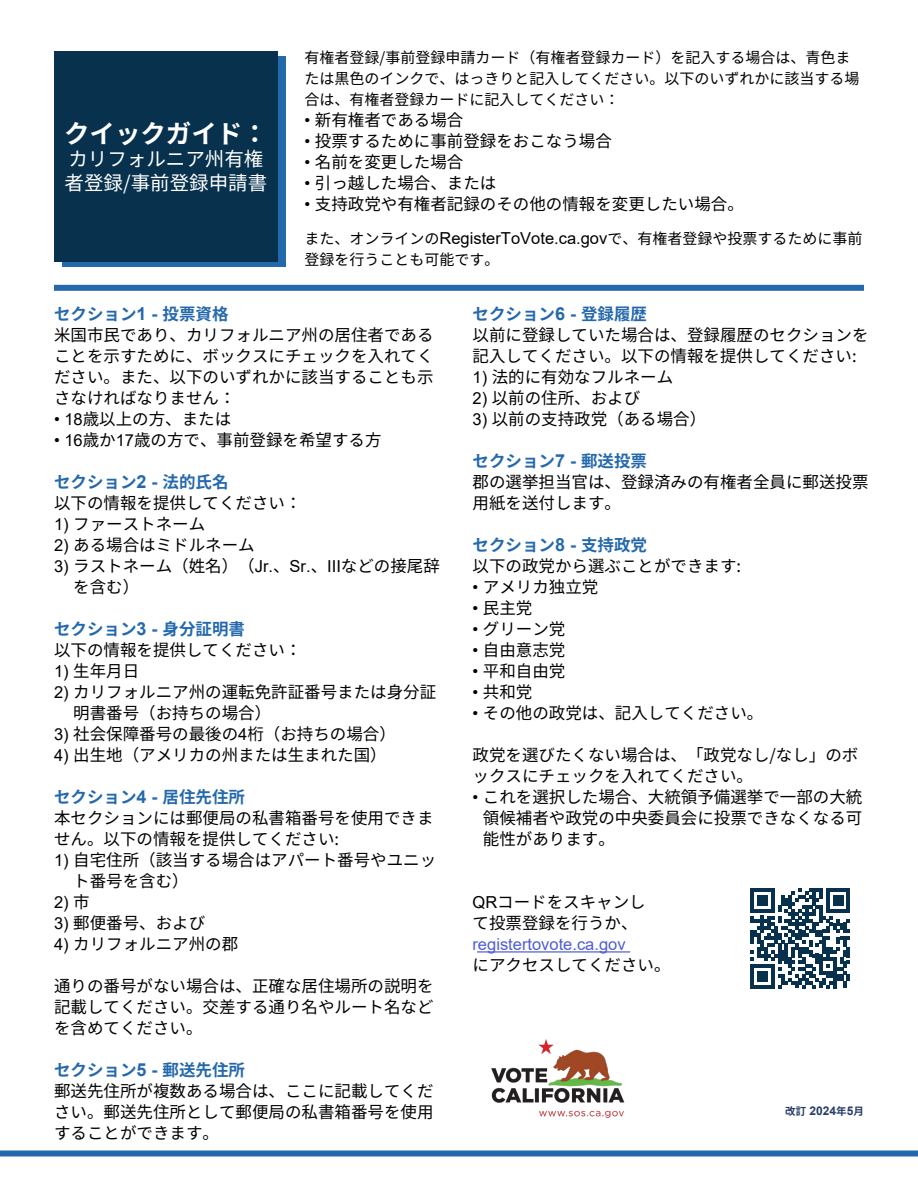
<style>
.page{position:relative;width:918px;height:1188px;background:#fff}
.page>*{position:absolute;margin:0;border:0;box-sizing:border-box;transform-origin:0 0}
.t1{font:700 25.5px "Noto Sans CJ Kjp";color:#fff}
.t2{font:19.5px/23.4px "Noto Sans CJ Kjp";color:#fff}
.v{font:16.5px/21px "Noto Sans CJ Kjp";color:#000}
.bold{font:700 16.5px "Noto Sans CJ Kjp";color:#2569ad}
.t3{font:16.5px "Arial";color:#000}
.v-2{font:15px/21px "Noto Sans CJ Kjp";color:#000}
.bold-2{font:700 12px "Arial";color:#253d68}
.s1{font-family:"Arial"}
.s2{font-family:"Arial";font-size:16.5px}
.s3{font-family:"Arial";font-size:18px}
.s4{font-family:"Noto Sans CJ Kjp"}
.s5{font-family:"Arial";color:#4f5cd6}
.s6{font-family:"Noto Sans CJ Kjp";font-size:10.5px}
</style>
<div class="page">
<div style="left:62px;top:56px;width:223px;height:211px;background:#2569ad"></div>
<div style="left:54px;top:51px;width:224px;height:211px;background:#07314d"></div>
<div style="left:54px;top:285px;width:810px;height:6px;background:#2569ad"></div>
<hr style="left:477px;top:951px;width:153px;height:2px;background:#4f5cd6">
<svg style="left:750px;top:888px;width:100px;height:100px"></svg>
<img style="left:491px;top:1039px;width:134px;height:79px">
<div style="left:0;top:1150px;width:918px;height:6px;background:#2569ad"></div>
<p class="t1" style="left:64px;top:119px;width:205px">クイックガイド：</p>
<p class="t2" style="left:65px;top:148px;width:204px">カリフォルニア州有権者登録/事前登録申請書</p>
<p class="v-2" style="left:305px;top:47px;width:556px">有権者登録/事前登録申請カード（有権者登録カード）を記入する場合は、青色または黒色のインクで、はっきりと記入してください。以下のいずれかに該当する場合は、有権者登録カードに記入してください：</p>
<p class="v" style="left:305px;top:109px;width:160px"><span class="s1">•</span> 新有権者である場合</p>
<p class="v" style="left:305px;top:130px;width:309px"><span class="s1">•</span> 投票するために事前登録をおこなう場合</p>
<p class="v" style="left:305px;top:151px;width:160px"><span class="s1">•</span> 名前を変更した場合</p>
<p class="v" style="left:305px;top:172px;width:193px"><span class="s1">•</span> 引っ越した場合、または</p>
<p class="v" style="left:305px;top:193px;width:441px"><span class="s1">•</span> 支持政党や有権者記録のその他の情報を変更したい場合。</p>
<p class="v-2" style="left:305px;top:228px;width:559px">また、オンラインの<span class="s2">RegisterToVote.ca.gov</span>で、有権者登録や投票するために事前登録を行うことも可能です。</p>
<p class="bold" style="left:54px;top:305px;width:176px">セクション<span class="s3">1 -</span> 投票資格</p>
<p class="v" style="left:54px;top:325px;width:381px;text-align:justify">米国市民であり、カリフォルニア州の居住者であることを示すために、ボックスにチェックを入れてください。また、以下のいずれかに該当することも示さなければなりません：</p>
<p class="v" style="left:54px;top:409px;width:179px"><span class="s1">• 18</span>歳以上の方、または</p>
<p class="v" style="left:54px;top:430px;width:329px"><span class="s1">• 16</span>歳か<span class="s1">17</span>歳の方で、事前登録を希望する方</p>
<p class="bold" style="left:54px;top:473px;width:176px">セクション<span class="s3">2 -</span> 法的氏名</p>
<p class="v" style="left:54px;top:493px;width:249px">以下の情報を提供してください：</p>
<p class="v" style="left:54px;top:514px;width:153px"><span class="s1">1)</span> ファーストネーム</p>
<p class="v" style="left:54px;top:535px;width:202px"><span class="s1">2)</span> ある場合はミドルネーム</p>
<p class="v" style="left:73px;top:556px;width:368px;text-indent:-19px"><span class="s1">3)</span> ラストネーム（姓名）（<span class="s1">Jr.</span>、<span class="s1">Sr.</span>、<span class="s1">III</span>などの接尾辞を含む）</p>
<p class="bold" style="left:54px;top:620px;width:193px">セクション<span class="s3">3 -</span> 身分証明書</p>
<p class="v" style="left:54px;top:640px;width:249px">以下の情報を提供してください：</p>
<p class="v" style="left:54px;top:661px;width:87px"><span class="s1">1)</span> 生年月日</p>
<p class="v" style="left:73px;top:682px;width:365px;text-indent:-19px"><span class="s1">2)</span> カリフォルニア州の運転免許証番号または身分証明書番号（お持ちの場合）</p>
<p class="v" style="left:54px;top:724px;width:343px"><span class="s1">3)</span> 社会保障番号の最後の<span class="s1">4</span>桁（お持ちの場合）</p>
<p class="v" style="left:54px;top:745px;width:334px"><span class="s1">4)</span> 出生地（アメリカの州または生まれた国）</p>
<p class="bold" style="left:54px;top:788px;width:193px">セクション<span class="s3">4 -</span> 居住先住所</p>
<p class="v" style="left:54px;top:808px;width:381px">本セクションには郵便局の私書箱番号を使用できません。以下の情報を提供してください:</p>
<p class="v" style="left:73px;top:850px;width:365px;text-indent:-19px"><span class="s1">1)</span> 自宅住所（該当する場合はアパート番号やユニット番号を含む）</p>
<p class="t3" style="left:54px;top:891px;width:37px">2) <span class="s4">市</span></p>
<p class="v" style="left:54px;top:913px;width:153px"><span class="s1">3)</span> 郵便番号、および</p>
<p class="v" style="left:54px;top:934px;width:186px"><span class="s1">4)</span> カリフォルニア州の郡</p>
<p class="v" style="left:54px;top:976px;width:381px;text-align:justify">通りの番号がない場合は、正確な居住場所の説明を記載してください。交差する通り名やルート名などを含めてください。</p>
<p class="bold" style="left:54px;top:1061px;width:193px">セクション<span class="s3">5 -</span> 郵送先住所</p>
<p class="v" style="left:54px;top:1081px;width:381px;text-align:justify">郵送先住所が複数ある場合は、ここに記載してください。郵送先住所として郵便局の私書箱番号を使用することができます。</p>
<p class="bold" style="left:472px;top:305px;width:176px">セクション<span class="s3">6 -</span> 登録履歴</p>
<p class="v" style="left:472px;top:325px;width:397px">以前に登録していた場合は、登録履歴のセクションを記入してください。以下の情報を提供してください:</p>
<p class="v" style="left:472px;top:367px;width:202px"><span class="s1">1)</span> 法的に有効なフルネーム</p>
<p class="v" style="left:472px;top:388px;width:169px"><span class="s1">2)</span> 以前の住所、および</p>
<p class="v" style="left:472px;top:409px;width:235px"><span class="s1">3)</span> 以前の支持政党（ある場合）</p>
<p class="bold" style="left:472px;top:452px;width:176px">セクション<span class="s3">7 -</span> 郵送投票</p>
<p class="v" style="left:472px;top:472px;width:397px">郡の選挙担当官は、登録済みの有権者全員に郵送投票用紙を送付します。</p>
<p class="bold" style="left:472px;top:536px;width:176px">セクション<span class="s3">8 -</span> 支持政党</p>
<p class="v" style="left:472px;top:556px;width:270px">以下の政党から選ぶことができます:</p>
<p class="v" style="left:472px;top:577px;width:127px"><span class="s1">•</span> アメリカ独立党</p>
<p class="v" style="left:472px;top:598px;width:61px"><span class="s1">•</span> 民主党</p>
<p class="v" style="left:472px;top:619px;width:94px"><span class="s1">•</span> グリーン党</p>
<p class="v" style="left:472px;top:640px;width:94px"><span class="s1">•</span> 自由意志党</p>
<p class="v" style="left:472px;top:661px;width:94px"><span class="s1">•</span> 平和自由党</p>
<p class="v" style="left:472px;top:682px;width:61px"><span class="s1">•</span> 共和党</p>
<p class="v" style="left:472px;top:703px;width:292px"><span class="s1">•</span> その他の政党は、記入してください。</p>
<p class="v" style="left:472px;top:745px;width:387px">政党を選びたくない場合は、「政党なし/なし」のボックスにチェックを入れてください。</p>
<p class="v" style="left:483px;top:787px;width:381px;text-align:justify;text-indent:-10px"><span class="s1">•</span> これを選択した場合、大統領予備選挙で一部の大統領候補者や政党の中央委員会に投票できなくなる可能性があります。</p>
<p class="v" style="left:472px;top:892px;width:199px"><span class="s1">QR</span>コードをスキャンし<br>て投票登録を行うか、<span class="s5">registertovote.ca.gov<br></span>にアクセスしてください。</p>
<p class="bold-2" style="left:785px;top:1102px;width:80px"><span class="s6">改訂</span> 2024<span class="s6">年</span>5<span class="s6">月</span></p>
</div>
